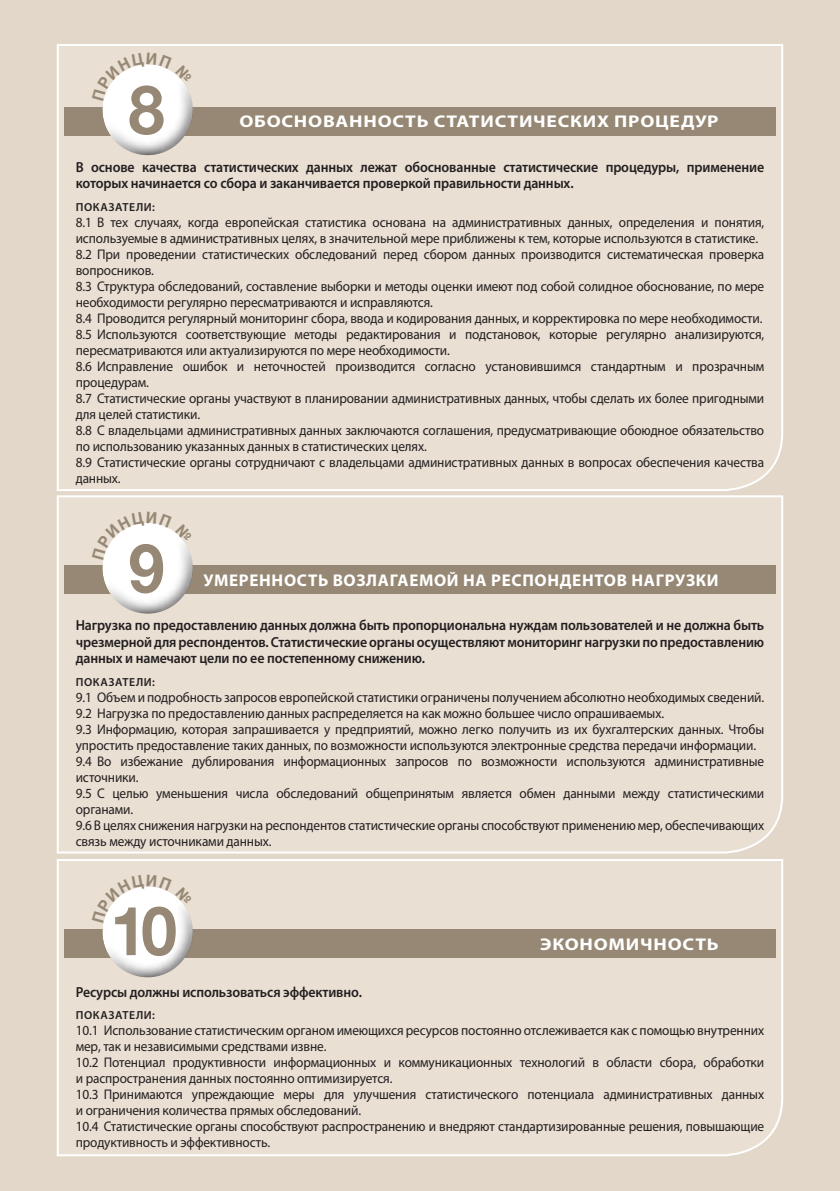
<style>
.page{position:relative;width:840px;height:1191px;background:#fff}
.page>*{position:absolute;margin:0;border:0;box-sizing:border-box;transform-origin:0 0}
.t1{font:700 68px "Helvetica Neue LT Std";color:#968874;scale:.95 1}
.P5{font:700 17px "Myriad Pro";letter-spacing:.04em;color:#fff;scale:1.15 1}
.P5-2{font:700 17px "Myriad Pro";letter-spacing:.04em;color:#fff}
.P2_1_principle{font:600 14.6px/16.6px "Myriad Pro";letter-spacing:-.01em;color:#231f20;scale:.95 1}
.P2{font:14px/16px "Myriad Pro";letter-spacing:-.01em;color:#231f20;scale:.95 1}
.P2_2_indicator{font:600 11.6px "Myriad Pro";letter-spacing:.05em;color:#231f20}
</style>
<div class="page">
<div style="left:0;top:0;width:839px;height:1191px;background:#e3d7c9"></div>
<div style="left:56px;top:44px;width:727px;height:447px;background:#e9dfd3"></div>
<div style="left:64px;top:107px;width:711px;height:28px;background:#968874"></div>
<div style="left:102px;top:72px;width:107px;height:85px;background:#231f20;opacity:.92"></div>
<div style="left:56px;top:495px;width:727px;height:359px;background:#e9dfd3"></div>
<div style="left:64px;top:565px;width:711px;height:29px;background:#968874"></div>
<div style="left:102px;top:530px;width:107px;height:85px;background:#231f20;opacity:.92"></div>
<div style="left:56px;top:859px;width:727px;height:298px;background:#e9dfd3"></div>
<div style="left:64px;top:929px;width:711px;height:28px;background:#968874"></div>
<div style="left:98px;top:894px;width:112px;height:85px;background:#231f20;opacity:.92"></div>
<svg style="left:92px;top:53px;width:101px;height:48px"></svg>
<svg style="left:92px;top:511px;width:101px;height:49px"></svg>
<svg style="left:92px;top:874px;width:101px;height:49px"></svg>
<h1 class="t1" style="left:128px;top:68px;width:39px">8</h1>
<p class="P5" style="left:239px;top:111px;width:418px">ОБОСНОВАННОСТЬ СТАТИСТИЧЕСКИХ ПРОЦЕДУР</p>
<p class="P2_1_principle" style="left:76px;top:159px;width:725px">В основе качества статистических данных лежат обоснованные статистические процедуры, применение которых начинается со сбора и заканчивается проверкой правильности данных.</p>
<p class="P2_2_indicator" style="left:76px;top:200px;width:81px">ПОКАЗАТЕЛИ:</p>
<p class="P2" style="left:76px;top:214px;width:725px">8.1 В тех случаях, когда европейская статистика основана на административных данных, определения и понятия, используемые в административных целях, в значительной мере приближены к тем, которые используются в статистике.</p>
<p class="P2" style="left:76px;top:246px;width:725px">8.2 При проведении статистических обследований перед сбором данных производится систематическая проверка вопросников.</p>
<p class="P2" style="left:76px;top:278px;width:726px">8.3 Структура обследований, составление выборки и методы оценки имеют под собой солидное обоснование, по мере необходимости регулярно пересматриваются и исправляются.</p>
<p class="P2" style="left:76px;top:310px;width:724px">8.4 Проводится регулярный мониторинг сбора, ввода и кодирования данных, и корректировка по мере необходимости.</p>
<p class="P2" style="left:76px;top:326px;width:725px">8.5 Используются соответствующие методы редактирования и подстановок, которые регулярно анализируются, пересматриваются или актуализируются по мере необходимости.</p>
<p class="P2" style="left:76px;top:358px;width:725px">8.6 Исправление ошибок и неточностей производится согласно установившимся стандартным и прозрачным процедурам.</p>
<p class="P2" style="left:76px;top:390px;width:725px">8.7 Статистические органы участвуют в планировании административных данных, чтобы сделать их более пригодными для целей статистики.</p>
<p class="P2" style="left:76px;top:422px;width:725px">8.8 С владельцами административных данных заключаются соглашения, предусматривающие обоюдное обязательство по использованию указанных данных в статистических целях.</p>
<p class="P2" style="left:76px;top:454px;width:725px">8.9 Статистические органы сотрудничают с владельцами административных данных в вопросах обеспечения качества данных.</p>
<h1 class="t1" style="left:128px;top:526px;width:39px">9</h1>
<p class="P5-2" style="left:203px;top:569px;width:516px">УМЕРЕННОСТЬ ВОЗЛАГАЕМОЙ НА РЕСПОНДЕНТОВ НАГРУЗКИ</p>
<p class="P2_1_principle" style="left:76px;top:617px;width:726px;text-align:justify">Нагрузка по предоставлению данных должна быть пропорциональна нуждам пользователей и не должна быть чрезмерной для респондентов. Статистические органы осуществляют мониторинг нагрузки по предоставлению данных и намечают цели по ее постепенному снижению.</p>
<p class="P2_2_indicator" style="left:76px;top:675px;width:81px">ПОКАЗАТЕЛИ:</p>
<p class="P2" style="left:76px;top:689px;width:725px">9.1 Объем и подробность запросов европейской статистики ограничены получением абсолютно необходимых сведений.</p>
<p class="P2" style="left:76px;top:705px;width:620px">9.2 Нагрузка по предоставлению данных распределяется на как можно большее число опрашиваемых.</p>
<p class="P2" style="left:76px;top:721px;width:725px">9.3 Информацию, которая запрашивается у предприятий, можно легко получить из их бухгалтерских данных. Чтобы упростить предоставление таких данных, по возможности используются электронные средства передачи информации.</p>
<p class="P2" style="left:76px;top:753px;width:725px">9.4 Во избежание дублирования информационных запросов по возможности используются административные источники.</p>
<p class="P2" style="left:76px;top:785px;width:725px">9.5 С целью уменьшения числа обследований общепринятым является обмен данными между статистическими органами.</p>
<p class="P2" style="left:76px;top:817px;width:725px">9.6 В целях снижения нагрузки на респондентов статистические органы способствуют применению мер, обеспечивающих связь между источниками данных.</p>
<h1 class="t1" style="left:110px;top:888px;width:72px">10</h1>
<p class="P5" style="left:540px;top:932px;width:156px">ЭКОНОМИЧНОСТЬ</p>
<p class="P2_1_principle" style="left:76px;top:983px;width:303px">Ресурсы должны использоваться эффективно.</p>
<p class="P2_2_indicator" style="left:76px;top:1008px;width:81px">ПОКАЗАТЕЛИ:</p>
<p class="P2" style="left:76px;top:1022px;width:725px">10.1 Использование статистическим органом имеющихся ресурсов постоянно отслеживается как с помощью внутренних мер, так и независимыми средствами извне.</p>
<p class="P2" style="left:76px;top:1054px;width:725px">10.2 Потенциал продуктивности информационных и коммуникационных технологий в области сбора, обработки и распространения данных постоянно оптимизируется.</p>
<p class="P2" style="left:76px;top:1086px;width:725px">10.3 Принимаются упреждающие меры для улучшения статистического потенциала административных данных и ограничения количества прямых обследований.</p>
<p class="P2" style="left:76px;top:1118px;width:725px">10.4 Статистические органы способствуют распространению и внедряют стандартизированные решения, повышающие продуктивность и эффективность.</p>
</div>
